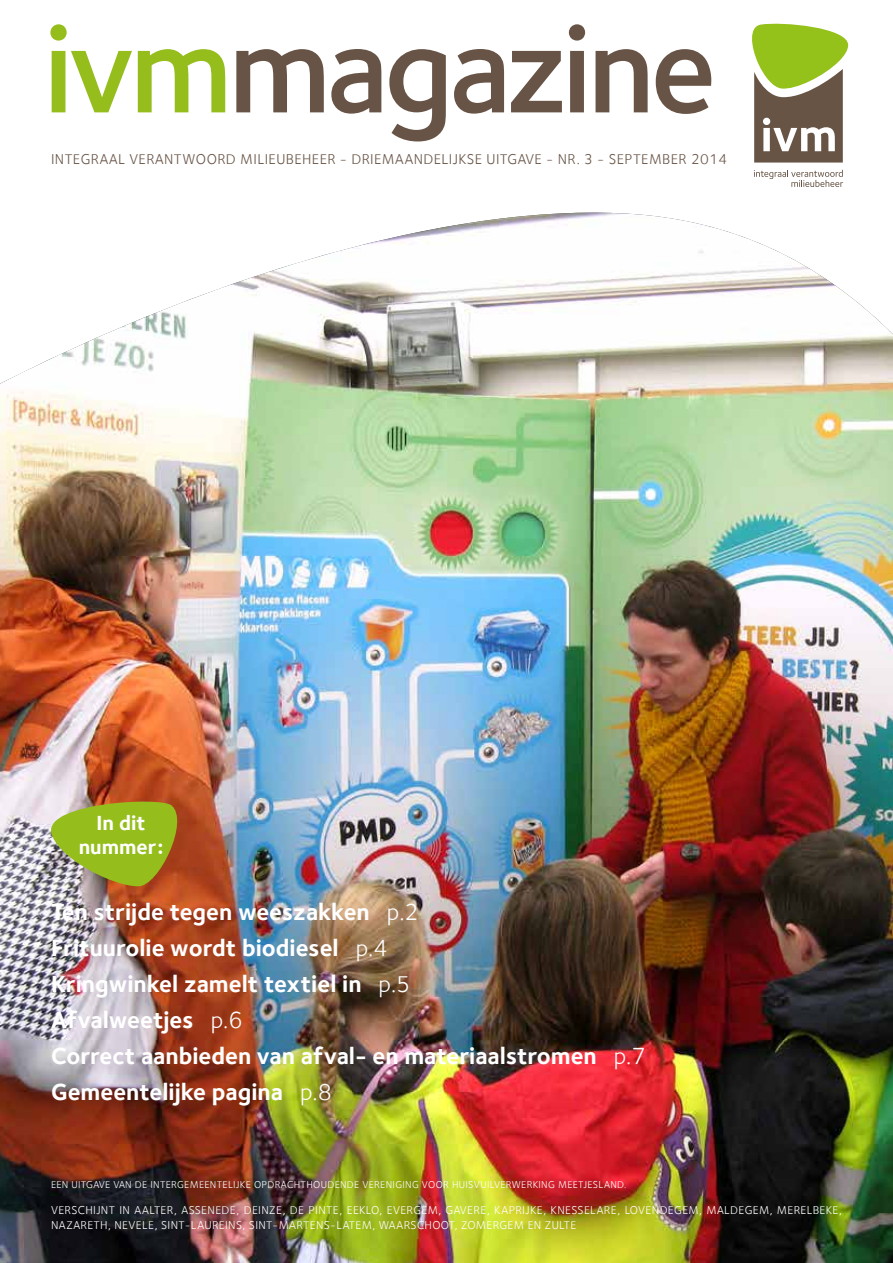
<style>
.page{position:relative;width:893px;height:1263px;background:#fff}
.page>*{position:absolute;margin:0;border:0;box-sizing:border-box;transform-origin:0 0}
.t1{font:126px "Foundry Sterling Demi CE";letter-spacing:-.035em;color:#685446}
.t2{font:700 24px/36px "Foundry Sterling";color:#fff}
.t3{font:700 21px/24px "Foundry Sterling";color:#fff;text-align:center}
.t4{font:14.7px "Foundry Sterling";letter-spacing:.03em;color:#685446}
.t5{font:11.7px/14.7px "Foundry Sterling";letter-spacing:.03em;color:#fff}
.t6{font:10.2px "Foundry Sterling";letter-spacing:.03em;color:#fff}
.s1{color:#95be1d}
.s2{font-weight:400}
</style>
<div class="page">
<img style="left:0;top:213px;width:893px;height:1050px">
<svg style="left:46px;top:796px;width:144px;height:90px;background:#a0a33b"></svg>
<svg style="left:752px;top:23px;width:96px;height:140px"></svg>
<svg style="left:754px;top:170px;width:89px;height:17px"></svg>
<h1 class="t1" style="left:44px;top:-5px;width:674px"><span class="s1">ivm</span>magazine</h1>
<p class="t4" style="left:51px;top:150px;width:678px">INTEGRAAL VERANTWOORD MILIEUBEHEER - DRIEMAANDELIJKSE UITGAVE - NR. 3 - SEPTEMBER 2014</p>
<h3 class="t3" style="left:79px;top:810px;width:86px">In dit nummer:</h3>
<h2 class="t2" style="left:51px;top:894px;width:596px">Ten strijde tegen weeszakken <span class="s2">p.2<br></span>Frituurolie wordt biodiesel <span class="s2">p.4<br></span>Kringwinkel zamelt textiel in <span class="s2">p.5<br></span>Afvalweetjes <span class="s2">p.6<br></span>Correct aanbieden van afval- en materiaalstromen <span class="s2">p.7<br></span>Gemeentelijke pagina <span class="s2">p.8</span></h2>
<p class="t6" style="left:51px;top:1179px;width:577px">EEN UITGAVE VAN DE INTERGEMEENTELIJKE OPDRACHTHOUDENDE VERENIGING VOOR HUISVUILVERWERKING MEETJESLAND.</p>
<p class="t5" style="left:51px;top:1203px;width:792px">VERSCHIJNT IN AALTER, ASSENEDE, DEINZE, DE PINTE, EEKLO, EVERGEM, GAVERE, KAPRIJKE, KNESSELARE, LOVENDEGEM, MALDEGEM, MERELBEKE,<br>NAZARETH, NEVELE, SINT-LAUREINS, SINT-MARTENS-LATEM, WAARSCHOOT, ZOMERGEM EN ZULTE</p>
</div>
